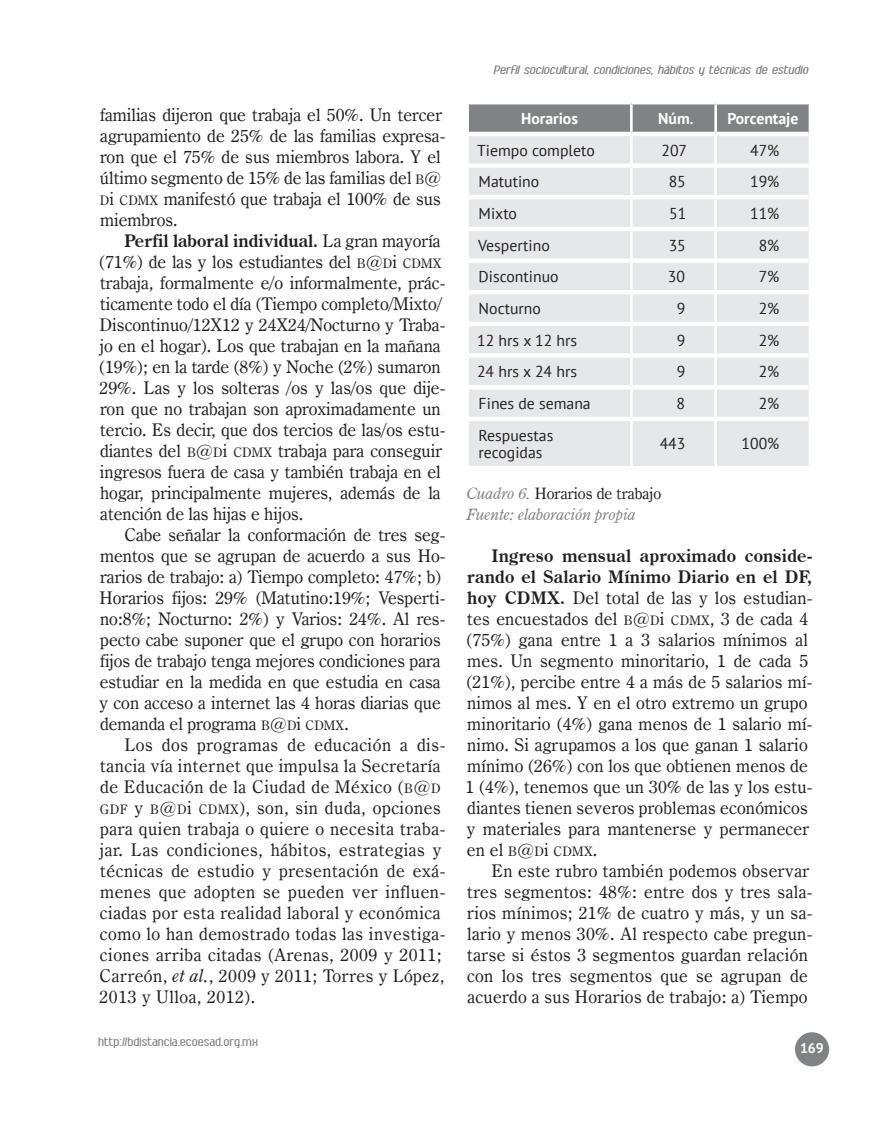
<style>
.page{position:relative;width:893px;height:1121px;background:#fff}
.page>*{position:absolute;margin:0;border:0;box-sizing:border-box;transform-origin:0 0}
.t1{font:17.5px/21px "Century Oldstyle BT";letter-spacing:.01em;color:#231f20}
.t2{font:17.5px/21px "Century Oldstyle BT";letter-spacing:.03em;color:#231f20}
.t3{font:15.75px/17.5px "PT Sans";color:#231f20}
.t4{font:italic 15.75px/21px "Century Oldstyle BT";color:#808285}
.t5{font:700 15.75px "PT Sans";color:#fff}
.t6{font:italic 700 14px "Ambrosia";color:#76787b}
.t7{font:700 14px "Ambrosia";color:#808285}
.t8{font:700 14px "PT Sans";color:#fff}
.s1{font-size:13.12px}
.s2{font-style:inherit}
.s3{font-weight:700}
.s4{font-style:italic}
.s5{font-style:normal;color:#231f20}
</style>
<div class="page">
<div style="left:795px;top:1032px;width:34px;height:34px;background:#808285;border-radius:50%"></div>
<svg style="left:469px;top:104px;width:340px;height:28px;background:#838588"></svg>
<div style="left:469px;top:136px;width:340px;height:330px;background:#e6e7e9"></div>
<hr style="left:630px;top:104px;width:3px;height:28px;background:#fff">
<hr style="left:714px;top:104px;width:3px;height:28px;background:#fff">
<hr style="left:630px;top:136px;width:3px;height:27px;background:#fff">
<hr style="left:714px;top:136px;width:3px;height:27px;background:#fff">
<hr style="left:630px;top:168px;width:3px;height:27px;background:#fff">
<hr style="left:714px;top:168px;width:3px;height:27px;background:#fff">
<hr style="left:630px;top:199px;width:3px;height:28px;background:#fff">
<hr style="left:714px;top:199px;width:3px;height:28px;background:#fff">
<hr style="left:630px;top:231px;width:3px;height:27px;background:#fff">
<hr style="left:714px;top:231px;width:3px;height:27px;background:#fff">
<hr style="left:630px;top:263px;width:3px;height:27px;background:#fff">
<hr style="left:714px;top:263px;width:3px;height:27px;background:#fff">
<hr style="left:630px;top:294px;width:3px;height:28px;background:#fff">
<hr style="left:714px;top:294px;width:3px;height:28px;background:#fff">
<hr style="left:630px;top:326px;width:3px;height:27px;background:#fff">
<hr style="left:714px;top:326px;width:3px;height:27px;background:#fff">
<hr style="left:630px;top:358px;width:3px;height:27px;background:#fff">
<hr style="left:714px;top:358px;width:3px;height:27px;background:#fff">
<hr style="left:630px;top:389px;width:3px;height:28px;background:#fff">
<hr style="left:714px;top:389px;width:3px;height:28px;background:#fff">
<hr style="left:630px;top:421px;width:3px;height:45px;background:#fff">
<hr style="left:714px;top:421px;width:3px;height:45px;background:#fff">
<div style="left:469px;top:163px;width:162px;height:5px;background:#fff"></div>
<div style="left:631px;top:163px;width:85px;height:5px;background:#fff"></div>
<div style="left:716px;top:163px;width:93px;height:5px;background:#fff"></div>
<hr style="left:469px;top:195px;width:162px;height:4px;background:#fff">
<hr style="left:631px;top:195px;width:85px;height:4px;background:#fff">
<hr style="left:716px;top:195px;width:93px;height:4px;background:#fff">
<hr style="left:469px;top:227px;width:162px;height:4px;background:#fff">
<hr style="left:631px;top:227px;width:85px;height:4px;background:#fff">
<hr style="left:716px;top:227px;width:93px;height:4px;background:#fff">
<div style="left:469px;top:258px;width:162px;height:5px;background:#fff"></div>
<div style="left:631px;top:258px;width:85px;height:5px;background:#fff"></div>
<div style="left:716px;top:258px;width:93px;height:5px;background:#fff"></div>
<hr style="left:469px;top:290px;width:162px;height:4px;background:#fff">
<hr style="left:631px;top:290px;width:85px;height:4px;background:#fff">
<hr style="left:716px;top:290px;width:93px;height:4px;background:#fff">
<hr style="left:469px;top:322px;width:162px;height:4px;background:#fff">
<hr style="left:631px;top:322px;width:85px;height:4px;background:#fff">
<hr style="left:716px;top:322px;width:93px;height:4px;background:#fff">
<div style="left:469px;top:353px;width:162px;height:5px;background:#fff"></div>
<div style="left:631px;top:353px;width:85px;height:5px;background:#fff"></div>
<div style="left:716px;top:353px;width:93px;height:5px;background:#fff"></div>
<hr style="left:469px;top:385px;width:162px;height:4px;background:#fff">
<hr style="left:631px;top:385px;width:85px;height:4px;background:#fff">
<hr style="left:716px;top:385px;width:93px;height:4px;background:#fff">
<hr style="left:469px;top:417px;width:162px;height:4px;background:#fff">
<hr style="left:631px;top:417px;width:85px;height:4px;background:#fff">
<hr style="left:716px;top:417px;width:93px;height:4px;background:#fff">
<p class="t1" style="left:100px;top:104px;width:347px">familias dijeron que trabaja el 50%. Un tercer agrupamiento de 25% de las familias expresa&shy;ron que el 75% de sus miembros labora. Y el último segmento de 15% de las familias del <span class="s1">B</span><span class="s2">@ </span><span class="s1">D</span>i <span class="s1">CDMX</span> manifestó que trabaja el 100% de sus miembros.</p>
<p class="t1" style="left:99px;top:230px;width:348px;text-indent:25px"><span class="s3">Perfil laboral individual.</span> La gran mayoría (71%) de las y los estudiantes del <span class="s1">B</span><span class="s2">@</span><span class="s1">D</span>i <span class="s1">CDMX </span>trabaja, formalmente e/o informalmente, prác&shy;ticamente todo el día (Tiempo completo/Mixto/ Discontinuo/12X12 y 24X24/Nocturno y Traba&shy;jo en el hogar). Los que trabajan en la mañana (19%); en la tarde (8%) y Noche (2%) sumaron 29%. Las y los solteras /os y las/os que dije&shy;ron que no trabajan son aproximadamente un tercio. Es decir, que dos tercios de las/os estu&shy;diantes del <span class="s1">B</span><span class="s2">@</span><span class="s1">D</span>i <span class="s1">CDMX</span> trabaja para conseguir ingresos fuera de casa y también trabaja en el hogar, principalmente mujeres, además de la atención de las hijas e hijos.</p>
<p class="t1" style="left:100px;top:524px;width:347px;text-indent:25px">Cabe señalar la conformación de tres seg&shy;mentos que se agrupan de acuerdo a sus Ho&shy;rarios de trabajo: a) Tiempo completo: 47%; b)<br>Horarios fijos: 29% (Matutino:19%; Vesperti&shy;no:8%; Nocturno: 2%) y Varios: 24%. Al res&shy;pecto cabe suponer que el grupo con horarios fijos de trabajo tenga mejores condiciones para estudiar en la medida en que estudia en casa y con acceso a internet las 4 horas diarias que demanda el programa <span class="s1">B</span><span class="s2">@</span><span class="s1">D</span>i <span class="s1">CDMX</span>.</p>
<p class="t2" style="left:100px;top:734px;width:348px;text-indent:25px">Los dos programas de educación a dis&shy;tancia vía internet que impulsa la Secretaría de Educación de la Ciudad de México (<span class="s1">B</span><span class="s2">@</span><span class="s1">D GDF</span> y <span class="s1">B</span><span class="s2">@</span><span class="s1">D</span>i <span class="s1">CDMX</span>), son, sin duda, opciones para quien trabaja o quiere o necesita traba&shy;jar. Las condiciones, hábitos, estrategias y técnicas de estudio y presentación de exá&shy;menes que adopten se pueden ver influen&shy;ciadas por esta realidad laboral y económica como lo han demostrado todas las investiga&shy;ciones arriba citadas (Arenas, 2009 y 2011; Carreón, <span class="s4">et al.</span>, 2009 y 2011; Torres y López, 2013 y Ulloa, 2012).</p>
<p class="t7" style="left:99px;top:1035px;width:161px">http://bdistancia.ecoesad.org.mx</p>
<p class="t6" style="left:494px;top:63px;width:316px">Perfil sociocultural, condiciones, hábitos y técnicas de estudio</p>
<p class="t5" style="left:521px;top:108px;width:58px">Horarios</p>
<p class="t5" style="left:658px;top:108px;width:37px">Núm.</p>
<p class="t5" style="left:727px;top:108px;width:73px">Porcentaje</p>
<p class="t3" style="left:477px;top:141px;width:119px">Tiempo completo</p>
<p class="t3" style="left:661px;top:141px;width:27px">207</p>
<p class="t3" style="left:750px;top:141px;width:31px">47%</p>
<p class="t3" style="left:479px;top:173px;width:62px">Matutino</p>
<p class="t3" style="left:669px;top:173px;width:19px">85</p>
<p class="t3" style="left:750px;top:173px;width:31px">19%</p>
<p class="t3" style="left:479px;top:204px;width:40px">Mixto</p>
<p class="t3" style="left:669px;top:204px;width:19px">51</p>
<p class="t3" style="left:750px;top:204px;width:31px">11%</p>
<p class="t3" style="left:478px;top:236px;width:73px">Vespertino</p>
<p class="t3" style="left:669px;top:236px;width:19px">35</p>
<p class="t3" style="left:759px;top:236px;width:22px">8%</p>
<p class="t3" style="left:479px;top:268px;width:82px">Discontinuo</p>
<p class="t3" style="left:668px;top:268px;width:19px">30</p>
<p class="t3" style="left:759px;top:268px;width:22px">7%</p>
<p class="t3" style="left:479px;top:299px;width:64px">Nocturno</p>
<p class="t3" style="left:677px;top:299px;width:10px">9</p>
<p class="t3" style="left:759px;top:299px;width:22px">2%</p>
<p class="t3" style="left:477px;top:331px;width:101px">12 hrs x 12 hrs</p>
<p class="t3" style="left:677px;top:331px;width:10px">9</p>
<p class="t3" style="left:759px;top:331px;width:22px">2%</p>
<p class="t3" style="left:477px;top:363px;width:101px">24 hrs x 24 hrs</p>
<p class="t3" style="left:677px;top:363px;width:10px">9</p>
<p class="t3" style="left:759px;top:363px;width:22px">2%</p>
<p class="t3" style="left:479px;top:394px;width:114px">Fines de semana</p>
<p class="t3" style="left:677px;top:394px;width:10px">8</p>
<p class="t3" style="left:759px;top:394px;width:22px">2%</p>
<p class="t3" style="left:478px;top:426px;width:76px">Respuestas recogidas</p>
<p class="t3" style="left:660px;top:435px;width:27px">443</p>
<p class="t3" style="left:741px;top:435px;width:39px">100%</p>
<p class="t4" style="left:467px;top:483px;width:196px">Cuadro 6. <span class="s5">Horarios de trabajo<br></span>Fuente: elaboración propia</p>
<p class="t1" style="left:465px;top:545px;width:349px;text-indent:26px"><span class="s3">Ingreso mensual aproximado conside&shy;rando el Salario Mínimo Diario en el DF, hoy CDMX.</span> Del total de las y los estudian&shy;tes encuestados del <span class="s1">B</span><span class="s2">@</span><span class="s1">D</span>i <span class="s1">CDMX</span>, 3 de cada 4 (75%) gana entre 1 a 3 salarios mínimos al mes. Un segmento minoritario, 1 de cada 5 (21%), percibe entre 4 a más de 5 salarios mí&shy;nimos al mes. Y en el otro extremo un grupo minoritario (4%) gana menos de 1 salario mí&shy;nimo. Si agrupamos a los que ganan 1 salario mínimo (26%) con los que obtienen menos de 1 (4%), tenemos que un 30% de las y los estu&shy;diantes tienen severos problemas económicos y materiales para mantenerse y permanecer en el <span class="s1">B</span><span class="s2">@</span><span class="s1">D</span>i <span class="s1">CDMX</span>.</p>
<p class="t1" style="left:467px;top:860px;width:347px;text-indent:24px">En este rubro también podemos observar tres segmentos: 48%: entre dos y tres sala&shy;rios mínimos; 21% de cuatro y más, y un sa&shy;lario y menos 30%. Al respecto cabe pregun&shy;tarse si éstos 3 segmentos guardan relación con los tres segmentos que se agrupan de acuerdo a sus Horarios de trabajo: a) Tiempo</p>
<p class="t8" style="left:800px;top:1039px;width:25px">169</p>
</div>
